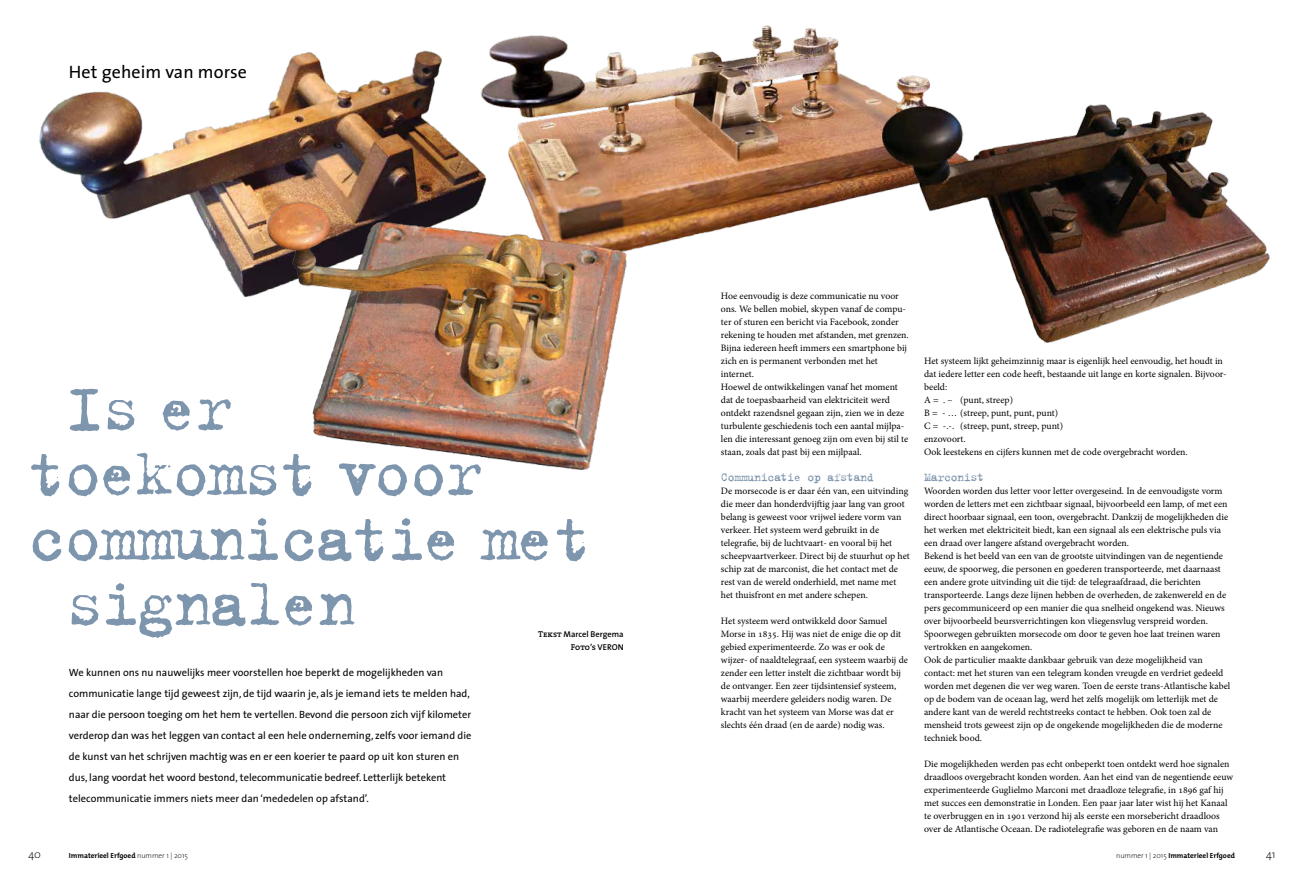
<style>
.page{position:relative;width:1304px;height:879px;background:#fff}
.page>*{position:absolute;margin:0;border:0;box-sizing:border-box;transform-origin:0 0}
.t1{font:72px "Trixie Text";letter-spacing:-.05em;color:#7d95ad}
.t2{font:18px "The Sans";letter-spacing:.005em;color:#000}
.t3{font:13px "Trixie";letter-spacing:-.04em;color:#7d95ad}
.t4{font:200 11px "The Sans";color:#000}
.t5{font:10.5px/21px "The Sans";color:#000}
.t6{font:9.8px/13px "Minion Pro";color:#000}
.t7{font:600 8.5px "The Sans";color:#000}
.t8{font:8.5px "The Serif Semi Bold Caps";color:#000}
.t9{font:700 7.3px "The Mix";color:#000}
.s1{font-family:"The Serif Semi Bold Caps";font-weight:400}
.s2{font-family:"The Sans";font-weight:600}
.s3{font-family:"The Sans";font-weight:200}
</style>
<div class="page">
<img style="left:39px;top:50px;width:432px;height:248px">
<img style="left:471px;top:25px;width:459px;height:219px">
<img style="left:882px;top:90px;width:387px;height:253px">
<img style="left:258px;top:182px;width:399px;height:288px">
<h2 class="t2" style="left:69px;top:57px;width:180px">Het geheim van morse</h2>
<h1 class="t1" style="left:65px;top:365px;width:171px">Is er</h1>
<h1 class="t1" style="left:27px;top:431px;width:459px">toekomst voor</h1>
<h1 class="t1" style="left:27px;top:496px;width:567px">communicatie met</h1>
<h1 class="t1" style="left:65px;top:561px;width:293px">signalen</h1>
<p class="t7" style="left:538px;top:627px;width:87px"><span class="s1">Tekst</span> Marcel Bergema</p>
<p class="t8" style="left:571px;top:640px;width:54px">Foto’s <span class="s2">VERON</span></p>
<p class="t5" style="left:69px;top:662px;width:404px">We kunnen ons nu nauwelijks meer voorstellen hoe beperkt de mogelijkheden van communicatie lange tijd geweest zijn, de tijd waarin je, als je iemand iets te melden had, naar die persoon toeging om het hem te vertellen. Bevond die persoon zich vijf kilometer verderop dan was het leggen van contact al een hele onderneming, zelfs voor iemand die de kunst van het schrijven machtig was en er een koerier te paard op uit kon sturen en dus, lang voordat het woord bestond, telecommunicatie bedreef. Letterlijk betekent telecommunicatie immers niets meer dan ‘mededelen op afstand’.</p>
<p class="t6" style="left:721px;top:289px;width:189px">Hoe eenvoudig is deze communicatie nu voor ons. We bellen mobiel, skypen vanaf de compu&shy;ter of sturen een bericht via Facebook, zonder rekening te houden met afstanden, met grenzen.<br>Bijna iedereen heeft immers een smartphone bij zich en is permanent verbonden met het internet.<br>Hoewel de ontwikkelingen vanaf het moment dat de toepasbaarheid van elektriciteit werd ontdekt razendsnel gegaan zijn, zien we in deze turbulente geschiedenis toch een aantal mijlpa&shy;len die interessant genoeg zijn om even bij stil te staan, zoals dat past bij een mijlpaal.</p>
<h3 class="t3" style="left:721px;top:469px;width:155px">Communicatie op afstand</h3>
<p class="t6" style="left:721px;top:484px;width:190px">De morsecode is er daar één van, een uitvinding die meer dan honderdvijftig jaar lang van groot belang is geweest voor vrijwel iedere vorm van verkeer. Het systeem werd gebruikt in de telegrafie, bij de luchtvaart- en vooral bij het scheepvaartverkeer. Direct bij de stuurhut op het schip zat de marconist, die het contact met de rest van de wereld onderhield, met name met het thuisfront en met andere schepen.</p>
<p class="t6" style="left:721px;top:614px;width:188px">Het systeem werd ontwikkeld door Samuel Morse in 1835. Hij was niet de enige die op dit gebied experimenteerde. Zo was er ook de wijzer- of naaldtelegraaf, een systeem waarbij de zender een letter instelt die zichtbaar wordt bij de ontvanger. Een zeer tijdsintensief systeem, waarbij meerdere geleiders nodig waren. De kracht van het systeem van Morse was dat er slechts één draad (en de aarde) nodig was.</p>
<p class="t6" style="left:924px;top:354px;width:304px">Het systeem lijkt geheimzinnig maar is eigenlijk heel eenvoudig, het houdt in dat iedere letter een code heeft, bestaande uit lange en korte signalen. Bijvoor&shy;beeld:<br>A = . – (punt, streep)<br>B = - … (streep, punt, punt, punt)<br>C = -.-. (streep, punt, streep, punt)<br>enzovoort.<br>Ook leestekens en cijfers kunnen met de code overgebracht worden.</p>
<h3 class="t3" style="left:924px;top:469px;width:62px">Marconist</h3>
<p class="t6" style="left:924px;top:484px;width:308px">Woorden worden dus letter voor letter overgeseind. In de eenvoudigste vorm worden de letters met een zichtbaar signaal, bijvoorbeeld een lamp, of met een direct hoorbaar signaal, een toon, overgebracht. Dankzij de mogelijkheden die het werken met elektriciteit biedt, kan een signaal als een elektrische puls via een draad over langere afstand overgebracht worden.<br>Bekend is het beeld van een van de grootste uitvindingen van de negentiende eeuw, de spoorweg, die personen en goederen transporteerde, met daarnaast een andere grote uitvinding uit die tijd: de telegraafdraad, die berichten transporteerde. Langs deze lijnen hebben de overheden, de zakenwereld en de pers gecommuniceerd op een manier die qua snelheid ongekend was. Nieuws over bijvoorbeeld beursverrichtingen kon vliegensvlug verspreid worden.<br>Spoorwegen gebruikten morsecode om door te geven hoe laat treinen waren vertrokken en aangekomen.<br>Ook de particulier maakte dankbaar gebruik van deze mogelijkheid van contact: met het sturen van een telegram konden vreugde en verdriet gedeeld worden met degenen die ver weg waren. Toen de eerste trans-Atlantische kabel op de bodem van de oceaan lag, werd het zelfs mogelijk om letterlijk met de andere kant van de wereld rechtstreeks contact te hebben. Ook toen zal de mensheid trots geweest zijn op de ongekende mogelijkheden die de moderne techniek bood.</p>
<p class="t6" style="left:924px;top:757px;width:311px">Die mogelijkheden werden pas echt onbeperkt toen ontdekt werd hoe signalen draadloos overgebracht konden worden. Aan het eind van de negentiende eeuw experimenteerde Guglielmo Marconi met draadloze telegrafie, in 1896 gaf hij met succes een demonstratie in Londen. Een paar jaar later wist hij het Kanaal te overbruggen en in 1901 verzond hij als eerste een morsebericht draadloos over de Atlantische Oceaan. De radiotelegrafie was geboren en de naam van</p>
<p class="t4" style="left:28px;top:845px;width:14px">40</p>
<p class="t9" style="left:69px;top:849px;width:120px">Immaterieel Erfgoed <span class="s3">nummer 1 | 2015</span></p>
<p class="t9" style="left:1116px;top:849px;width:120px"><span class="s3">nummer 1 | 2015</span> Immaterieel Erfgoed</p>
<p class="t4" style="left:1266px;top:845px;width:11px">41</p>
</div>
